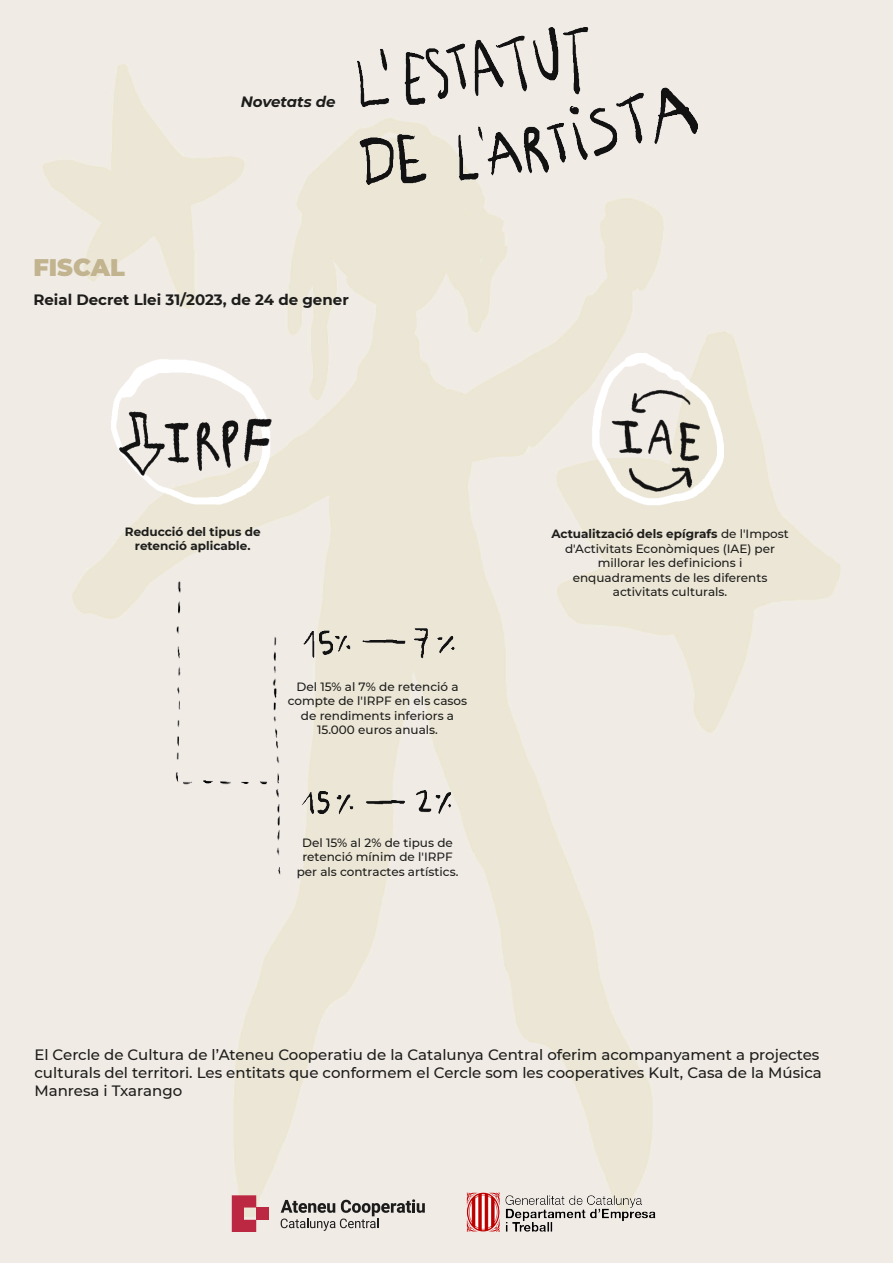
<style>
.page{position:relative;width:893px;height:1263px;background:#fff}
.page>*{position:absolute;margin:0;border:0;box-sizing:border-box;transform-origin:0 0}
.t1{font:900 24px "Montserrat";color:#c1b48f}
.t2{font:500 15px/18px "Montserrat";color:#1d1d1b}
.t3{font:700 15px "Montserrat";color:#1d1d1b}
.t4{font:italic 700 15px "Montserrat";color:#1d1d1b}
.t5{font:500 12px/14.4px "Montserrat";color:#1d1d1b;text-align:center}
.t6{font:700 12px/14.4px "Montserrat";color:#1d1d1b;text-align:center}
.s1{font-weight:700}
</style>
<div class="page">
<img style="left:0;top:0;width:893px;height:1263px">
<div style="left:148px;top:558px;width:164px;height:323px;background:#f1ebe6"></div>
<img style="left:357px;top:28px;width:340px;height:157px">
<img style="left:465px;top:1193px;width:196px;height:41px">
<svg style="left:232px;top:1195px;width:24px;height:37px"></svg>
<div style="left:256px;top:1207px;width:12px;height:13px;background:#bc2741"></div>
<svg style="left:281px;top:1199px;width:144px;height:32px"></svg>
<img style="left:111px;top:350px;width:163px;height:155px">
<img style="left:567px;top:353px;width:157px;height:153px">
<img style="left:294px;top:610px;width:213px;height:56px">
<img style="left:291px;top:773px;width:213px;height:56px">
<h1 class="t1" style="left:33px;top:254px;width:93px">FISCAL</h1>
<p class="t4" style="left:241px;top:93px;width:97px">Novetats de</p>
<p class="t3" style="left:33px;top:292px;width:317px">Reial Decret Llei 31/2023, de 24 de gener</p>
<p class="t6" style="left:125px;top:525px;width:137px">Reducció del tipus de retenció aplicable.</p>
<p class="t5" style="left:551px;top:526px;width:239px"><span class="s1">Actualització dels epígrafs</span> de l'Impost d'Activitats Econòmiques (IAE) per millorar les definicions i enquadraments de les diferents activitats culturals.</p>
<p class="t5" style="left:288px;top:679px;width:181px">Del 15% al 7% de retenció a compte de l'IRPF en els casos de rendiments inferiors a<br>15.000 euros anuals.</p>
<p class="t5" style="left:297px;top:835px;width:163px">Del 15% al 2% de tipus de retenció mínim de l'IRPF per als contractes artístics.</p>
<p class="t2" style="left:34px;top:1044px;width:789px">El Cercle de Cultura de l’Ateneu Cooperatiu de la Catalunya Central oferim acompanyament a projectes culturals del territori. Les entitats que conformem el Cercle som les cooperatives Kult, Casa de la Música<br>Manresa i Txarango</p>
</div>
